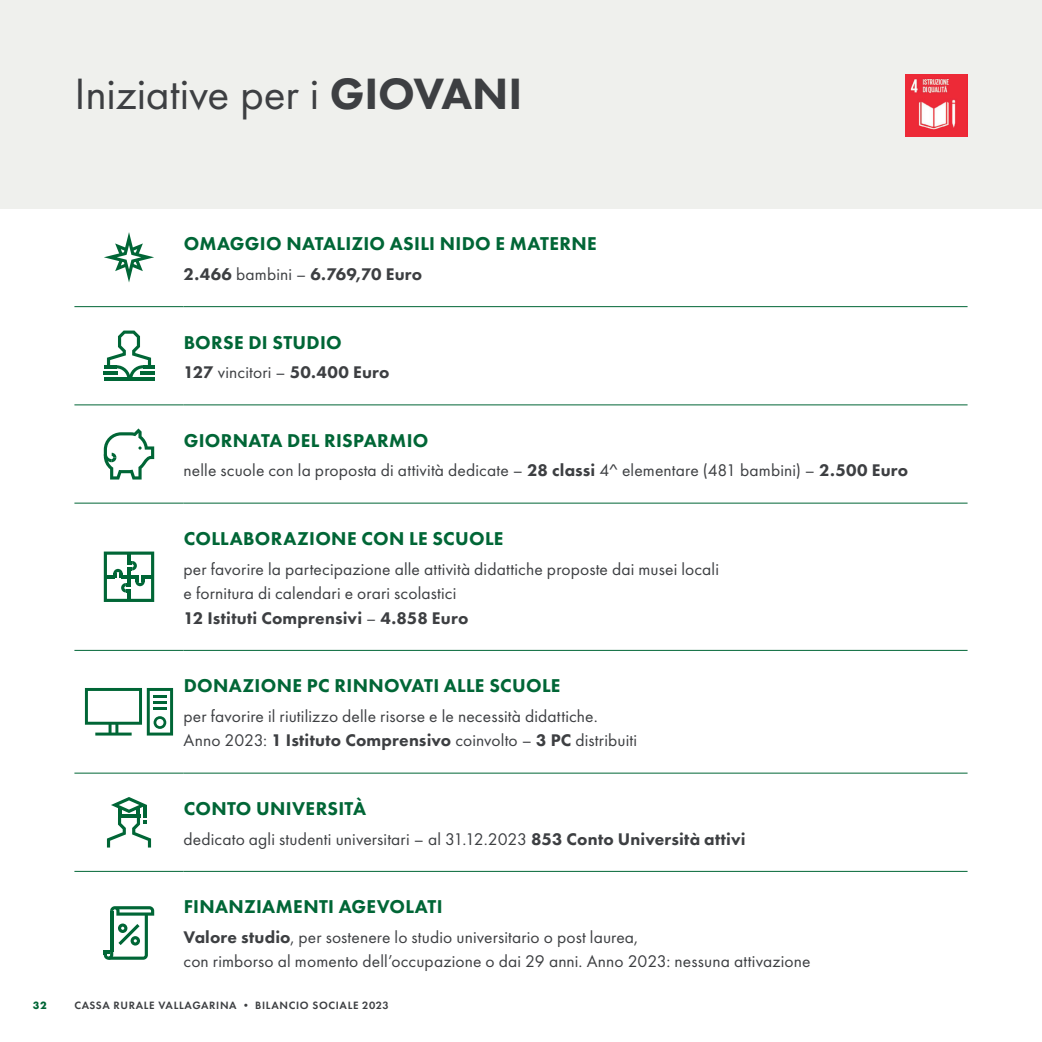
<style>
.page{position:relative;width:1042px;height:1042px;background:#fff}
.page>*{position:absolute;margin:0;border:0;box-sizing:border-box;transform-origin:0 0}
.Titolo_capitolo{font:45.5px "Futura PT";color:#3d3f42}
.Testo_speciale{font:800 19.25px "Futura PT";letter-spacing:.015em;color:#006636}
.TESTO{font:17.5px/24.5px "Futura PT";letter-spacing:.01em;color:#3d3f42}
.TESTO-2{font:800 17.5px "Futura PT";letter-spacing:.01em;color:#3d3f42}
.t1{font:600 11.03px "Futura PT";letter-spacing:.06em;color:#3d3f42}
.t2{font:700 11.03px "Futura PT";color:#006636}
.s1{font-weight:800}
.s2{font-weight:400}
</style>
<div class="page">
<div style="left:0;top:0;width:1042px;height:208px;background:#eff0ed"></div>
<img style="left:905px;top:74px;width:62px;height:63px">
<hr style="left:74px;top:306px;width:110px;height:1px;background:#006636">
<hr style="left:184px;top:306px;width:783px;height:1px;background:#006636">
<hr style="left:74px;top:404px;width:110px;height:1px;background:#006636">
<hr style="left:184px;top:404px;width:783px;height:1px;background:#006636">
<hr style="left:74px;top:503px;width:110px;height:1px;background:#006636">
<hr style="left:184px;top:503px;width:783px;height:1px;background:#006636">
<hr style="left:74px;top:650px;width:110px;height:1px;background:#006636">
<hr style="left:184px;top:650px;width:783px;height:1px;background:#006636">
<hr style="left:74px;top:773px;width:110px;height:1px;background:#006636">
<hr style="left:184px;top:773px;width:783px;height:1px;background:#006636">
<hr style="left:74px;top:871px;width:110px;height:1px;background:#006636">
<hr style="left:184px;top:871px;width:783px;height:1px;background:#006636">
<svg style="left:104px;top:232px;width:50px;height:50px"></svg>
<hr style="left:104px;top:378px;width:50px;height:3px;background:#006636">
<svg style="left:104px;top:330px;width:50px;height:48px"></svg>
<svg style="left:104px;top:428px;width:50px;height:51px"></svg>
<svg style="left:104px;top:551px;width:50px;height:51px"></svg>
<svg style="left:85px;top:688px;width:88px;height:47px"></svg>
<svg style="left:107px;top:797px;width:44px;height:50px"></svg>
<svg style="left:104px;top:906px;width:50px;height:54px"></svg>
<p class="Titolo_capitolo" style="left:74px;top:67px;width:449px">Iniziative per i <span class="s1">GIOVANI</span></p>
<p class="Testo_speciale" style="left:184px;top:232px;width:415px">OMAGGIO NATALIZIO ASILI NIDO E MATERNE</p>
<p class="TESTO-2" style="left:184px;top:263px;width:240px">2.466 <span class="s2">bambini –</span> 6.769,70 Euro</p>
<p class="Testo_speciale" style="left:184px;top:330px;width:160px">BORSE DI STUDIO</p>
<p class="TESTO-2" style="left:184px;top:361px;width:207px">127 <span class="s2">vincitori –</span> 50.400 Euro</p>
<p class="Testo_speciale" style="left:184px;top:428px;width:246px">GIORNATA DEL RISPARMIO</p>
<p class="TESTO" style="left:184px;top:458px;width:726px">nelle scuole con la proposta di attività dedicate – <span class="s1">28 classi</span> 4^ elementare (481 bambini) – <span class="s1">2.500 Euro</span></p>
<p class="Testo_speciale" style="left:184px;top:527px;width:321px">COLLABORAZIONE CON LE SCUOLE</p>
<p class="TESTO" style="left:184px;top:556px;width:537px">per favorire la partecipazione alle attività didattiche proposte dai musei locali e fornitura di calendari e orari scolastici<br><span class="s1">12 Istituti Comprensivi</span> – <span class="s1">4.858 Euro</span></p>
<p class="Testo_speciale" style="left:184px;top:674px;width:378px">DONAZIONE PC RINNOVATI ALLE SCUOLE</p>
<p class="TESTO" style="left:184px;top:703px;width:416px">per favorire il riutilizzo delle risorse e le necessità didattiche.</p>
<p class="TESTO" style="left:184px;top:728px;width:455px">Anno 2023: <span class="s1">1 Istituto Comprensivo</span> coinvolto – <span class="s1">3 PC</span> distribuiti</p>
<p class="Testo_speciale" style="left:184px;top:796px;width:184px">CONTO UNIVERSITÀ</p>
<p class="TESTO" style="left:184px;top:826px;width:564px">dedicato agli studenti universitari – al 31.12.2023 <span class="s1">853 Conto Università attivi</span></p>
<p class="Testo_speciale" style="left:184px;top:895px;width:260px">FINANZIAMENTI AGEVOLATI</p>
<p class="TESTO" style="left:184px;top:924px;width:628px"><span class="s1">Valore studio</span>, per sostenere lo studio universitario o post laurea,<br>con rimborso al momento dell’occupazione o dai 29 anni. Anno 2023: nessuna attivazione</p>
<p class="t2" style="left:33px;top:998px;width:15px">32</p>
<p class="t1" style="left:74px;top:998px;width:316px">CASSA RURALE VALLAGARINA • BILANCIO SOCIALE 2023</p>
</div>
